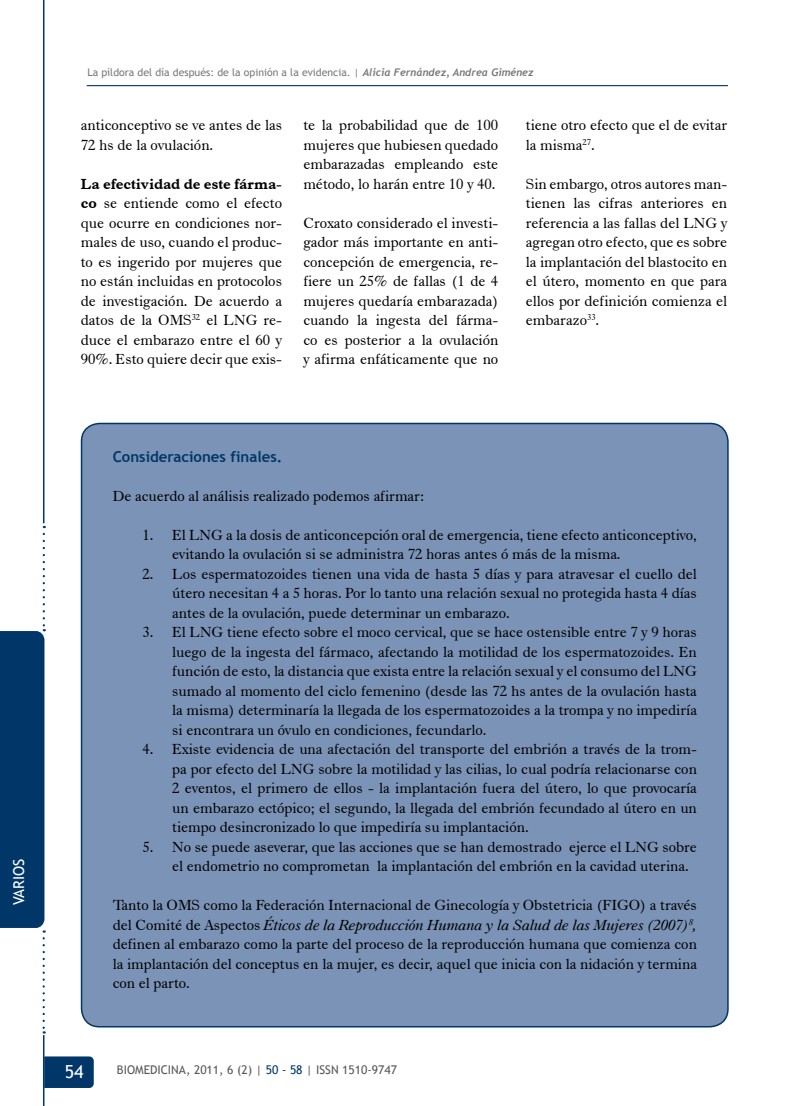
<style>
.page{position:relative;width:808px;height:1106px;background:#fff}
.page>*{position:absolute;margin:0;border:0;box-sizing:border-box;transform-origin:0 0}
.t1{font:18px "Trebuchet MS";color:#fff}
.t2{font:15px/19.5px "Dutch 766 BT Roman A";color:#000;text-align:justify}
.t3{font:15px "Dutch 766 BT Italic A";color:#000}
.t4{font:15px "Dutch 766 BT Bold A";color:#000}
.t5{font:700 15px "Trebuchet MS";color:#003768}
.t6{font:15px "Trebuchet MS";color:#fff}
.t7{font:12px "Trebuchet MS";color:#58595b}
.t8{font:12px "Trebuchet MS";color:#000}
.t9{font:10.5px "Trebuchet MS";color:#77787b}
.s1{font-family:"Trebuchet";font-weight:700;font-style:italic}
.s2{font-family:"Dutch 766 BT Bold A"}
.s3{font-family:"Dutch 766 BT Roman A"}
.s4{color:#003768}
</style>
<div class="page">
<hr style="left:43px;top:1035px;width:1px;height:71px;background:#003768">
<hr style="left:43px;top:0;width:1px;height:523px;background:#003768">
<svg style="left:44px;top:1056px;width:50px;height:32px;background:#073c6c"></svg>
<svg style="left:0;top:534px;width:45px;height:398px"></svg>
<svg style="left:43px;top:938px;width:2px;height:95px"></svg>
<hr style="left:87px;top:85px;width:641px;height:1px;background:#003768">
<div style="left:82px;top:423px;width:646px;height:603px;background:#7b93b6;border-radius:18px"></div>
<p class="t6" style="left:10px;top:904px;width:48px;rotate:-90deg">VARIOS</p>
<p class="t9" style="left:87px;top:66px;width:448px">La píldora del día después: de la opinión a la evidencia. | <span class="s1">Alicia Fernández, Andrea Giménez</span></p>
<p class="t2" style="left:81px;top:115px;width:203px">anticonceptivo se ve antes de las<br>72 hs de la ovulación.</p>
<p class="t4" style="left:81px;top:174px;width:203px">La efectividad de este fárma-</p>
<p class="t2" style="left:81px;top:193px;width:203px"><span class="s2">co</span> se entiende como el efecto que ocurre en condiciones nor&shy;males de uso, cuando el produc&shy;to es ingerido por mujeres que no están incluidas en protocolos de investigación. De acuerdo a datos de la OMS<sup>32</sup> el LNG re&shy;duce el embarazo entre el 60 y 90%. Esto quiere decir que exis-</p>
<p class="t2" style="left:303px;top:115px;width:196px">te la probabilidad que de 100 mujeres que hubiesen quedado embarazadas empleando este método, lo harán entre 10 y 40.</p>
<p class="t2" style="left:303px;top:212px;width:196px">Croxato considerado el investi&shy;gador más importante en anti&shy;concepción de emergencia, re&shy;fiere un 25% de fallas (1 de 4 mujeres quedaría embarazada) cuando la ingesta del fárma&shy;co es posterior a la ovulación y afirma enfáticamente que no</p>
<p class="t2" style="left:526px;top:115px;width:203px">tiene otro efecto que el de evitar la misma<sup>27</sup>.</p>
<p class="t2" style="left:526px;top:173px;width:203px">Sin embargo, otros autores man&shy;tienen las cifras anteriores en referencia a las fallas del LNG y agregan otro efecto, que es sobre la implantación del blastocito en el útero, momento en que para ellos por definición comienza el embarazo<sup>33</sup>.</p>
<p class="t5" style="left:113px;top:447px;width:171px">Consideraciones finales.</p>
<p class="t2" style="left:113px;top:485px;width:313px">De acuerdo al análisis realizado podemos afirmar:</p>
<p class="t2" style="left:172px;top:524px;width:526px;text-indent:-30px">1. El LNG a la dosis de anticoncepción oral de emergencia, tiene efecto anticonceptivo, evitando la ovulación si se administra 72 horas antes ó más de la misma.</p>
<p class="t2" style="left:172px;top:563px;width:526px;text-indent:-30px">2. Los espermatozoides tienen una vida de hasta 5 días y para atravesar el cuello del útero necesitan 4 a 5 horas. Por lo tanto una relación sexual no protegida hasta 4 días antes de la ovulación, puede determinar un embarazo.</p>
<p class="t2" style="left:172px;top:622px;width:526px;text-indent:-30px">3. El LNG tiene efecto sobre el moco cervical, que se hace ostensible entre 7 y 9 horas luego de la ingesta del fármaco, afectando la motilidad de los espermatozoides. En función de esto, la distancia que exista entre la relación sexual y el consumo del LNG sumado al momento del ciclo femenino (desde las 72 hs antes de la ovulación hasta la misma) determinaría la llegada de los espermatozoides a la trompa y no impediría si encontrara un óvulo en condiciones, fecundarlo.</p>
<p class="t2" style="left:172px;top:739px;width:526px;text-indent:-30px">4. Existe evidencia de una afectación del transporte del embrión a través de la trom&shy;pa por efecto del LNG sobre la motilidad y las cilias, lo cual podría relacionarse con 2 eventos, el primero de ellos - la implantación fuera del útero, lo que provocaría un embarazo ectópico; el segundo, la llegada del embrión fecundado al útero en un tiempo desincronizado lo que impediría su implantación.</p>
<p class="t2" style="left:172px;top:836px;width:526px;text-indent:-30px">5. No se puede aseverar, que las acciones que se han demostrado ejerce el LNG sobre el endometrio no comprometan la implantación del embrión en la cavidad uterina.</p>
<p class="t2" style="left:113px;top:895px;width:586px">Tanto la OMS como la Federación Internacional de Ginecología y Obstetricia (FIGO) a través</p>
<p class="t3" style="left:113px;top:915px;width:586px"><span class="s3">del Comité de Aspectos</span> Éticos de la Reproducción Humana y la Salud de las Mujeres (2007)<sup>8</sup>,</p>
<p class="t2" style="left:113px;top:934px;width:586px">definen al embarazo como la parte del proceso de la reproducción humana que comienza con la implantación del conceptus en la mujer, es decir, aquel que inicia con la nidación y termina con el parto.</p>
<p class="t1" style="left:65px;top:1061px;width:20px">54</p>
<p class="t8" style="left:117px;top:1062px;width:151px">Revista Biomedicina |<span class="s4">Varios</span></p>
<p class="t7" style="left:117px;top:1062px;width:282px">BIOMEDICINA, 2011, 6 (2) | <span class="s4">50 - 58</span> | ISSN 1510-9747</p>
</div>
